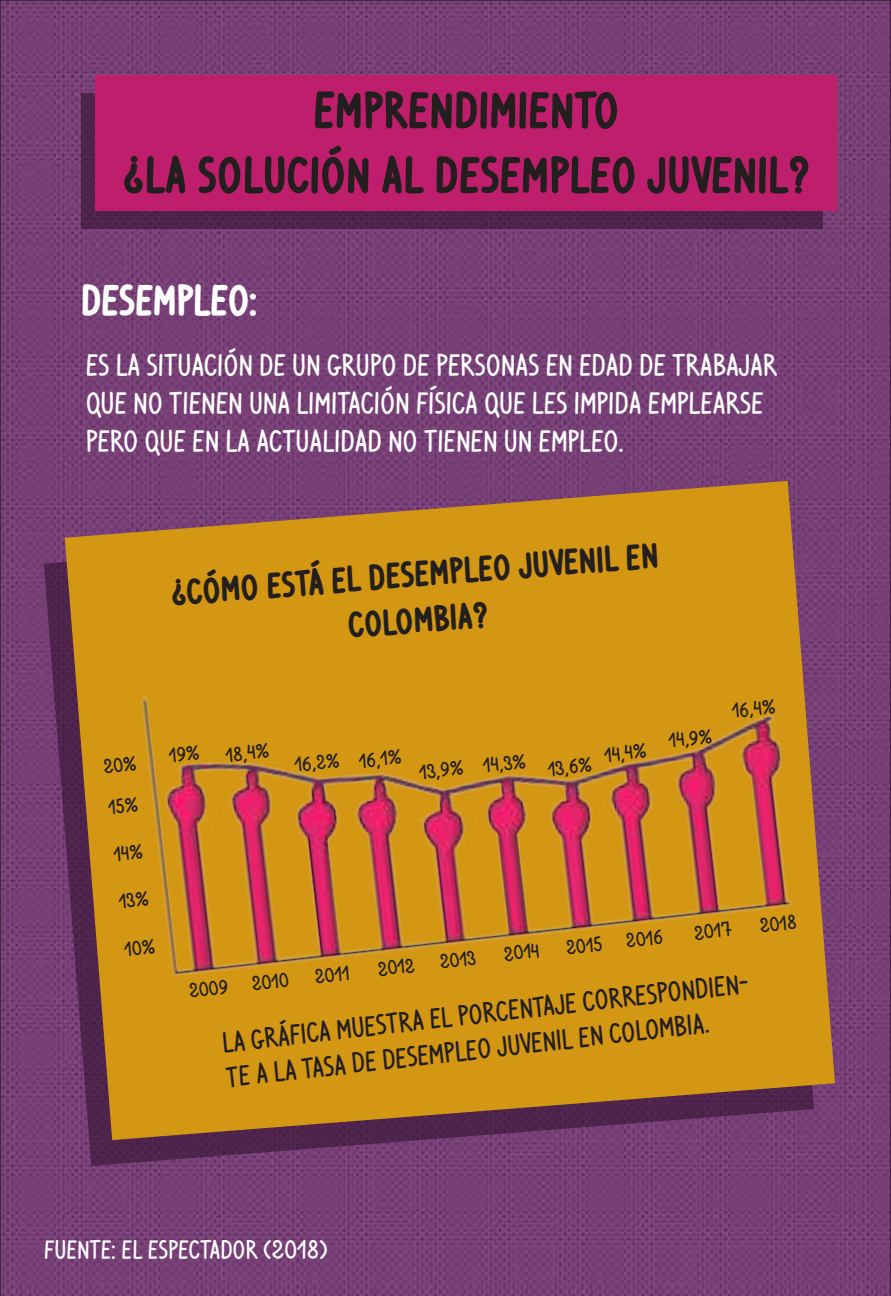
<style>
.page{position:relative;width:891px;height:1296px;background:#fff}
.page>*{position:absolute;margin:0;border:0;box-sizing:border-box;transform-origin:0 0}
.t1{font:700 54px/64.8px "Ventura Edding";color:#241f1f;text-align:center}
.t2{font:700 45px "Ventura Edding";color:#fff}
.t3{font:700 38.25px/45.9px "Ventura Edding";color:#241f1f;text-align:center}
.t4{font:500 31.5px/37.8px "Ventura Edding";color:#fff}
.t5{font:500 29.25px/35.3px "Ventura Edding";color:#241f1f}
.t6{font:500 27px "Ventura Edding";color:#fff}
.t7{font:500 21.15px "Ventura Edding";color:#241f1f}
</style>
<div class="page">
<img style="left:0;top:0;width:891px;height:1296px">
<div style="left:81px;top:94px;width:742px;height:135px;background:#4e244d"></div>
<div style="left:95px;top:76px;width:742px;height:135px;background:#bf1e6c"></div>
<svg style="left:44px;top:507px;width:770px;height:659px;background:#713b71"></svg>
<svg style="left:65px;top:481px;width:770px;height:45px;background:#995f50"></svg>
<img style="left:54px;top:526px;width:837px;height:627px">
<svg style="left:124px;top:938px;width:31px;height:19px"></svg>
<svg style="left:118px;top:890px;width:31px;height:19px"></svg>
<svg style="left:113px;top:843px;width:30px;height:18px"></svg>
<svg style="left:107px;top:796px;width:31px;height:19px"></svg>
<svg style="left:103px;top:755px;width:34px;height:19px"></svg>
<h1 class="t1" style="left:123px;top:75px;width:689px">EMPRENDIMIENTO<br>¿LA SOLUCIÓN AL DESEMPLEO JUVENIL?</h1>
<h2 class="t2" style="left:81px;top:274px;width:178px">DESEMPLEO:</h2>
<p class="t4" style="left:86px;top:345px;width:693px">ES LA SITUACIÓN DE UN GRUPO DE PERSONAS EN EDAD DE TRABAJAR<br>QUE NO TIENEN UNA LIMITACIÓN FÍSICA QUE LES IMPIDA EMPLEARSE<br>PERO QUE EN LA ACTUALIDAD NO TIENEN UN EMPLEO.</p>
<p class="t3" style="left:169px;top:566px;width:490px;rotate:-4deg">¿CÓMO ESTÁ EL DESEMPLEO JUVENIL EN<br>COLOMBIA?</p>
<p class="t7" style="left:168px;top:749px;width:102px;rotate:-6deg">19% 18,4%</p>
<p class="t7" style="left:293px;top:754px;width:109px;rotate:-6deg">16,2% 16,1%</p>
<p class="t7" style="left:418px;top:760px;width:109px;rotate:-6deg">13,9% 14,3%</p>
<p class="t7" style="left:547px;top:757px;width:46px;rotate:-6deg">13,6%</p>
<p class="t7" style="left:603px;top:743px;width:44px;rotate:-6deg">14,4%</p>
<p class="t7" style="left:668px;top:729px;width:45px;rotate:-6deg">14,9%</p>
<p class="t7" style="left:731px;top:699px;width:45px;rotate:-6deg">16,4%</p>
<p class="t7" style="left:565px;top:935px;width:98px;rotate:-6deg">2015 2016</p>
<p class="t7" style="left:693px;top:921px;width:39px;rotate:-6deg">2017</p>
<p class="t7" style="left:759px;top:914px;width:38px;rotate:-6deg">2018</p>
<p class="t7" style="left:377px;top:957px;width:100px;rotate:-6deg">2012 2013</p>
<p class="t7" style="left:503px;top:942px;width:37px;rotate:-6deg">2014</p>
<p class="t7" style="left:188px;top:978px;width:102px;rotate:-6deg">2009 2010</p>
<p class="t7" style="left:314px;top:964px;width:36px;rotate:-6deg">2011</p>
<p class="t5" style="left:220px;top:1022px;width:536px;rotate:-6deg">LA GRÁFICA MUESTRA EL PORCENTAJE CORRESPONDIEN-<br>TE A LA TASA DE DESEMPLEO JUVENIL EN COLOMBIA.</p>
<p class="t6" style="left:44px;top:1234px;width:285px">FUENTE: EL ESPECTADOR (2018)</p>
</div>
